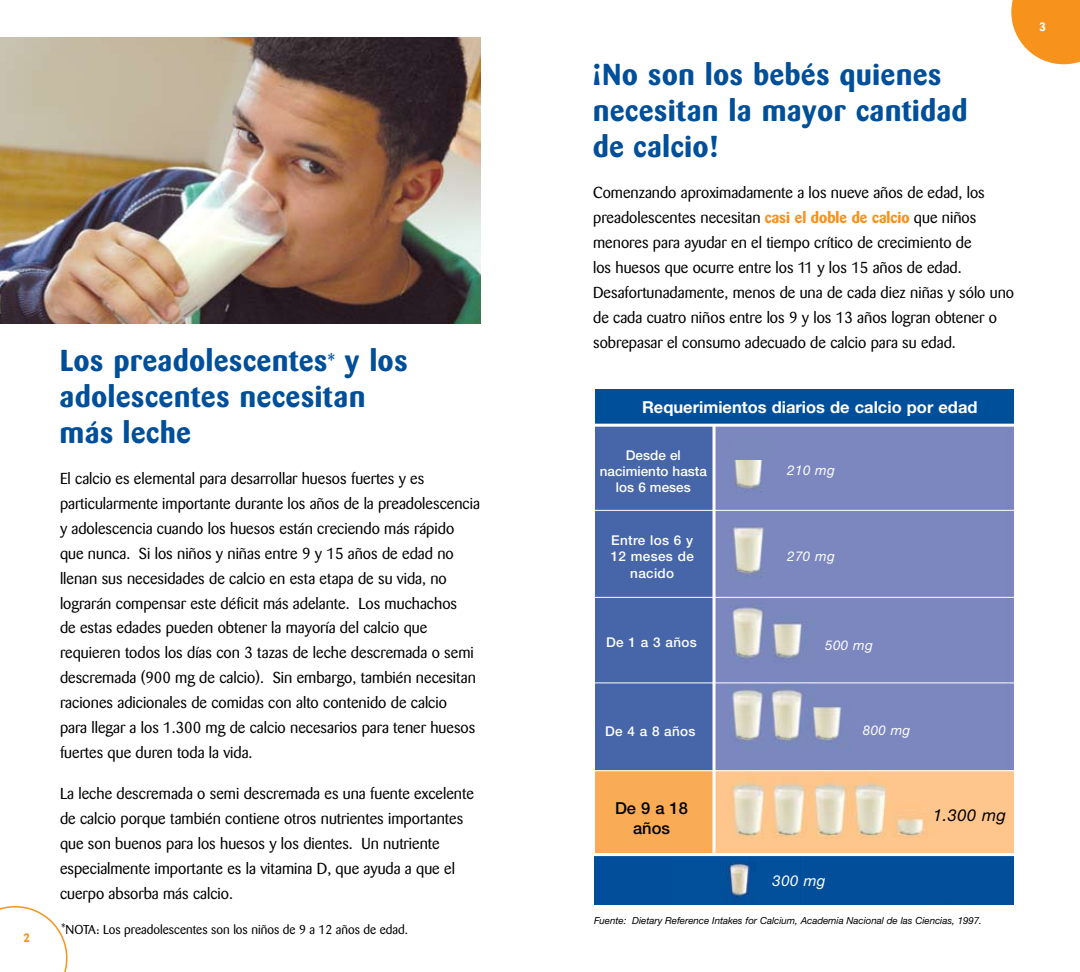
<style>
.page{position:relative;width:1080px;height:972px;background:#fff}
.page>*{position:absolute;margin:0;border:0;box-sizing:border-box;transform-origin:0 0}
.t1{font:700 30px/36px "Barmeno";letter-spacing:.025em;color:#004f9a}
.t2{font:700 16.5px "Helvetica Neue";color:#fff}
.t3{font:500 16.5px/19.8px "Helvetica Neue";color:#000;text-align:center}
.t4{font:italic 16.5px "Helvetica Neue";color:#000}
.t5{font:15.75px/24.9px "Barmeno";color:#000}
.t6{font:italic 15px "Helvetica Neue";color:#fff}
.t7{font:500 13.5px/16.2px "Helvetica Neue";letter-spacing:.005em;color:#fff;text-align:center}
.t8{font:500 13.5px/16.2px "Helvetica Neue";letter-spacing:.025em;color:#fff;text-align:center}
.t9{font:italic 13.5px "Helvetica Neue";letter-spacing:.025em;color:#fff}
.t10{font:12.75px "Barmeno";color:#000}
.t11{font:italic 9.75px "Helvetica Neue";letter-spacing:-.005em;color:#000}
.s1{font-size:21px}
.s2{font-weight:700;color:#f7931d}
</style>
<div class="page">
<img style="left:0;top:38px;width:480px;height:286px">
<div style="left:595px;top:391px;width:431px;height:441px;background:#4666a9"></div>
<div style="left:595px;top:771px;width:431px;height:98px;background:#faab56"></div>
<img style="left:716px;top:427px;width:298px;height:343px">
<img style="left:731px;top:436px;width:45px;height:24px">
<img style="left:716px;top:771px;width:298px;height:82px">
<div style="left:595px;top:389px;width:431px;height:36px;background:#004f9a"></div>
<div style="left:595px;top:856px;width:419px;height:49px;background:#024e9a"></div>
<img style="left:671px;top:856px;width:133px;height:48px">
<hr style="left:592px;top:424px;width:441px;height:3px;background:#fff">
<hr style="left:592px;top:853px;width:441px;height:3px;background:#fff">
<hr style="left:594px;top:597px;width:436px;height:1px;background:#fff">
<hr style="left:594px;top:510px;width:436px;height:1px;background:#fff">
<hr style="left:594px;top:770px;width:436px;height:1px;background:#fff">
<hr style="left:594px;top:683px;width:436px;height:1px;background:#fff">
<hr style="left:713px;top:425px;width:3px;height:429px;background:#fff">
<div style="left:1014px;top:382px;width:34px;height:545px;background:#fff"></div>
<svg style="left:1011px;top:0;width:69px;height:64px;background:#f8a13c"></svg>
<svg style="left:0;top:906px;width:68px;height:66px"></svg>
<p class="t1" style="left:60px;top:342px;width:349px">Los preadolescentes<span class="s1">*</span> y los adolescentes necesitan más leche</p>
<p class="t5" style="left:60px;top:466px;width:422px">El calcio es elemental para desarrollar huesos fuertes y es particularmente importante durante los años de la preadolescencia y adolescencia cuando los huesos están creciendo más rápido que nunca. Si los niños y niñas entre 9 y 15 años de edad no llenan sus necesidades de calcio en esta etapa de su vida, no lograrán compensar este déficit más adelante. Los muchachos<br>de estas edades pueden obtener la mayoría del calcio que requieren todos los días con 3 tazas de leche descremada o semi descremada (900 mg de calcio). Sin embargo, también necesitan raciones adicionales de comidas con alto contenido de calcio<br>para llegar a los 1.300 mg de calcio necesarios para tener huesos fuertes que duren toda la vida.</p>
<p class="t5" style="left:60px;top:781px;width:415px">La leche descremada o semi descremada es una fuente excelente de calcio porque también contiene otros nutrientes importantes que son buenos para los huesos y los dientes. Un nutriente especialmente importante es la vitamina D, que ayuda a que el cuerpo absorba más calcio.</p>
<p class="t10" style="left:62px;top:922px;width:348px">*NOTA: Los preadolescentes son los niños de 9 a 12 años de edad.</p>
<p class="t1" style="left:593px;top:57px;width:376px">¡No son los bebés quienes necesitan la mayor cantidad de calcio!</p>
<p class="t5" style="left:593px;top:181px;width:422px">Comenzando aproximadamente a los nueve años de edad, los preadolescentes necesitan <span class="s2">casi el doble de calcio</span> que niños menores para ayudar en el tiempo crítico de crecimiento de<br>los huesos que ocurre entre los 11 y los 15 años de edad.<br>Desafortunadamente, menos de una de cada diez niñas y sólo uno de cada cuatro niños entre los 9 y los 13 años logran obtener o sobrepasar el consumo adecuado de calcio para su edad.</p>
<p class="t2" style="left:642px;top:397px;width:337px">Requerimientos diarios de calcio por edad</p>
<p class="t7" style="left:600px;top:447px;width:109px">Desde el nacimiento hasta los 6 meses</p>
<p class="t9" style="left:787px;top:462px;width:49px">210 mg</p>
<p class="t8" style="left:611px;top:532px;width:85px">Entre los 6 y<br>12 meses de nacido</p>
<p class="t9" style="left:787px;top:548px;width:49px">270 mg</p>
<p class="t7" style="left:606px;top:634px;width:92px">De 1 a 3 años</p>
<p class="t9" style="left:825px;top:637px;width:49px">500 mg</p>
<p class="t7" style="left:605px;top:723px;width:92px">De 4 a 8 años</p>
<p class="t9" style="left:863px;top:722px;width:49px">800 mg</p>
<p class="t3" style="left:615px;top:798px;width:74px">De 9 a 18 años</p>
<p class="t4" style="left:933px;top:806px;width:74px">1.300 mg</p>
<p class="t6" style="left:773px;top:872px;width:54px">300 mg</p>
<p class="t11" style="left:594px;top:915px;width:389px">Fuente: Dietary Reference Intakes for Calcium, Academia Nacional de las Ciencias, 1997.</p>
</div>
